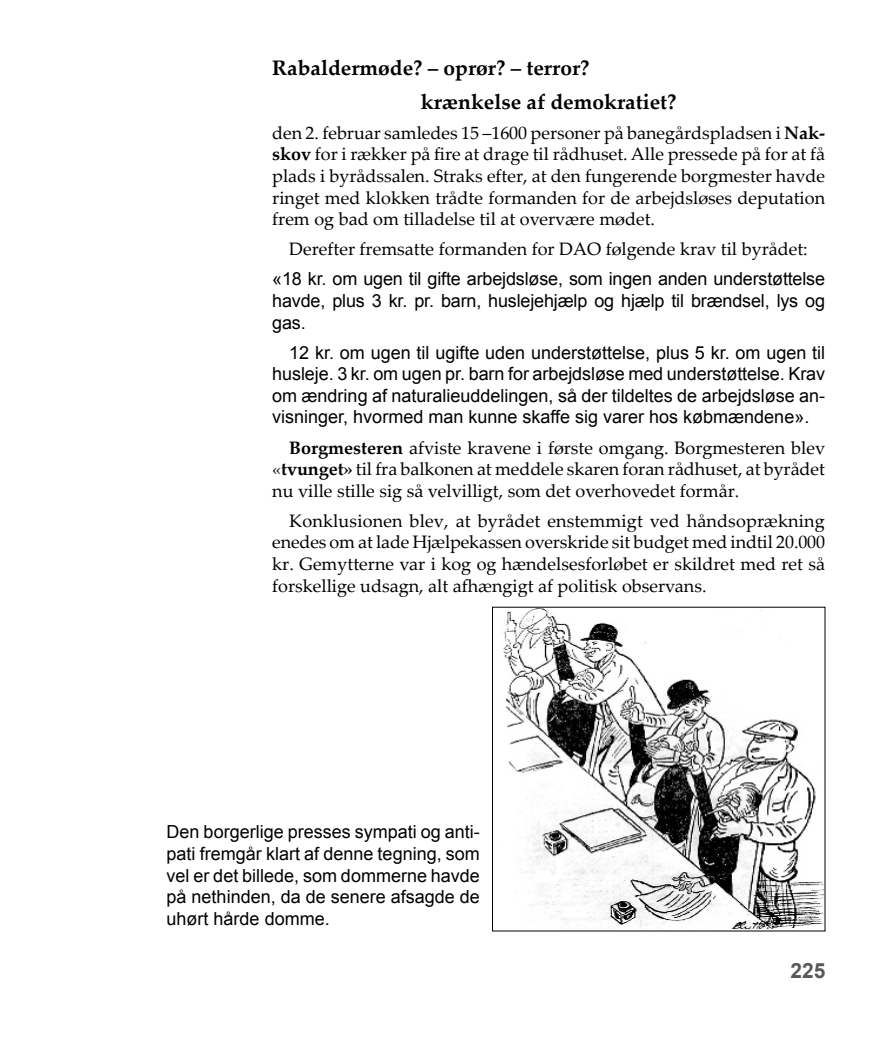
<style>
.page{position:relative;width:889px;height:1063px;background:#fff}
.page>*{position:absolute;margin:0;border:0;box-sizing:border-box;transform-origin:0 0}
.t1{font:700 21px/33.8px "Palatino Linotype";color:#000}
.t2{font:700 21px "Arial";color:#58585a}
.t3{font:18px/21.6px "Palatino Linotype";color:#000;text-align:justify}
.t4{font:18px/21.6px "Arial";color:#000;text-align:justify}
.s1{font-weight:700}
</style>
<div class="page">
<img style="left:503px;top:609px;width:320px;height:320px">
<p class="t1" style="left:421px;top:50px;width:257px;text-indent:-149px">Rabaldermøde? – oprør? – terror? krænkelse af demokratiet?</p>
<p class="t3" style="left:272px;top:121px;width:554px">den 2. februar samledes 15 –1600 personer på banegårdspladsen i <span class="s1">Nak&shy;skov</span> for i rækker på fire at drage til rådhuset. Alle pressede på for at få plads i byrådssalen. Straks efter, at den fungerende borgmester havde ringet med klokken trådte formanden for de arbejdsløses deputation frem og bad om tilladelse til at overvære mødet.</p>
<p class="t3" style="left:289px;top:238px;width:520px">Derefter fremsatte formanden for DAO følgende krav til byrådet:</p>
<p class="t4" style="left:272px;top:268px;width:554px">«18 kr. om ugen til gifte arbejdsløse, som ingen anden understøttelse havde, plus 3 kr. pr. barn, huslejehjælp og hjælp til brændsel, lys og gas.</p>
<p class="t4" style="left:272px;top:342px;width:554px;text-indent:17px">12 kr. om ugen til ugifte uden understøttelse, plus 5 kr. om ugen til husleje. 3 kr. om ugen pr. barn for arbejdsløse med understøttelse. Krav om ændring af naturalieuddelingen, så der tildeltes de arbejdsløse an&shy;visninger, hvormed man kunne skaffe sig varer hos købmændene».</p>
<p class="t3" style="left:272px;top:436px;width:554px;text-indent:17px"><span class="s1">Borgmesteren</span> afviste kravene i første omgang. Borgmesteren blev «<span class="s1">tvunget»</span> til fra balkonen at meddele skaren foran rådhuset, at byrådet nu ville stille sig så velvilligt, som det overhovedet formår.</p>
<p class="t3" style="left:272px;top:509px;width:554px;text-align:left;text-indent:17px">Konklusionen blev, at byrådet enstemmigt ved håndsoprækning enedes om at lade Hjælpekassen overskride sit budget med indtil 20.000 kr. Gemytterne var i kog og hændelsesforløbet er skildret med ret så forskellige udsagn, alt afhængigt af politisk observans.</p>
<p class="t4" style="left:167px;top:821px;width:315px">Den borgerlige presses sympati og anti&shy;pati fremgår klart af denne tegning, som vel er det billede, som dommerne havde på nethinden, da de senere afsagde de uhørt hårde domme.</p>
<p class="t2" style="left:790px;top:957px;width:37px">225</p>
</div>
